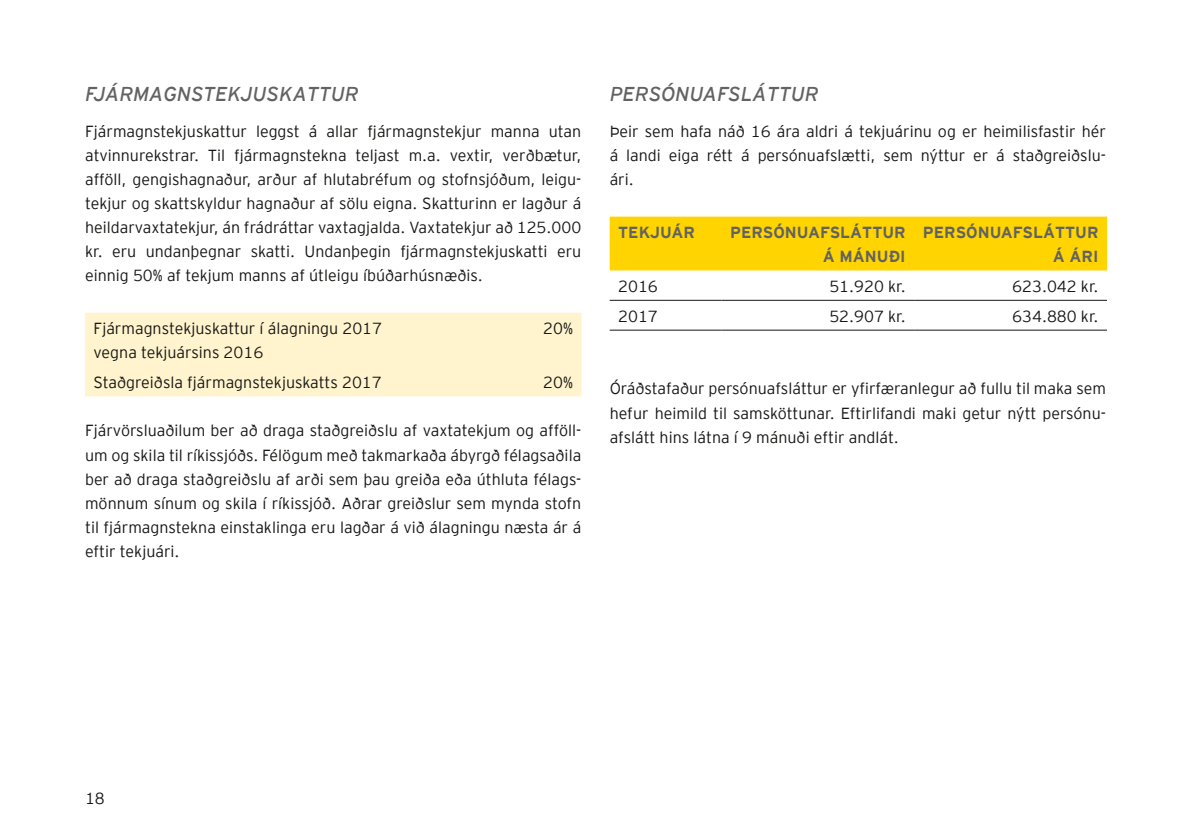
<style>
.page{position:relative;width:1191px;height:840px;background:#fff}
.page>*{position:absolute;margin:0;border:0;box-sizing:border-box;transform-origin:0 0}
.t1{font:italic 20px "EY Interstate";color:#626261}
.t2{font:300 16px/24px "EY Interstate";color:#181716;text-align:justify}
.t3{font:700 16px/24px "EY Interstate";color:#626261;text-align:right}
</style>
<div class="page">
<div style="left:85px;top:312px;width:496px;height:84px;background:#fff4ce"></div>
<div style="left:609px;top:216px;width:498px;height:54px;background:#ffd400"></div>
<hr style="left:609px;top:300px;width:112px;height:1px;background:#181716">
<hr style="left:721px;top:300px;width:193px;height:1px;background:#181716">
<hr style="left:914px;top:300px;width:193px;height:1px;background:#181716">
<hr style="left:609px;top:329px;width:112px;height:1px;background:#181716">
<hr style="left:721px;top:329px;width:193px;height:1px;background:#181716">
<hr style="left:914px;top:329px;width:193px;height:1px;background:#181716">
<p class="t1" style="left:85px;top:80px;width:275px">FJÁRMAGNSTEKJUSKATTUR</p>
<p class="t2" style="left:85px;top:118px;width:498px">Fjármagnstekjuskattur leggst á allar fjármagnstekjur manna utan atvinnurekstrar. Til fjármagnstekna teljast m.a. vextir, verðbætur, afföll, gengishagnaður, arður af hlutabréfum og stofnsjóðum, leigu&shy;tekjur og skattskyldur hagnaður af sölu eigna. Skatturinn er lagður á heildarvaxtatekjur, án frádráttar vaxtagjalda. Vaxtatekjur að 125.000 kr. eru undanþegnar skatti. Undanþegin fjármagnstekjuskatti eru einnig 50% af tekjum manns af útleigu íbúðarhúsnæðis.</p>
<p class="t2" style="left:94px;top:315px;width:290px">Fjármagnstekjuskattur í álagningu 2017 vegna tekjuársins 2016</p>
<p class="t2" style="left:543px;top:315px;width:31px">20%</p>
<p class="t2" style="left:94px;top:369px;width:290px">Staðgreiðsla fjármagnstekjuskatts 2017</p>
<p class="t2" style="left:543px;top:369px;width:31px">20%</p>
<p class="t2" style="left:85px;top:417px;width:498px">Fjárvörsluaðilum ber að draga staðgreiðslu af vaxtatekjum og afföll&shy;um og skila til ríkissjóðs. Félögum með takmarkaða ábyrgð félagsaðila ber að draga staðgreiðslu af arði sem þau greiða eða úthluta félags&shy;mönnum sínum og skila í ríkissjóð. Aðrar greiðslur sem mynda stofn til fjármagnstekna einstaklinga eru lagðar á við álagningu næsta ár á eftir tekjuári.</p>
<p class="t1" style="left:609px;top:80px;width:210px">PERSÓNUAFSLÁTTUR</p>
<p class="t2" style="left:609px;top:118px;width:498px">Þeir sem hafa náð 16 ára aldri á tekjuárinu og er heimilisfastir hér á landi eiga rétt á persónuafslætti, sem nýttur er á staðgreiðslu&shy;ári.</p>
<p class="t3" style="left:618px;top:219px;width:78px">TEKJUÁR</p>
<p class="t3" style="left:730px;top:219px;width:177px">PERSÓNUAFSLÁTTUR<br>Á MÁNUÐI</p>
<p class="t3" style="left:923px;top:219px;width:177px">PERSÓNUAFSLÁTTUR<br>Á ÁRI</p>
<p class="t2" style="left:618px;top:273px;width:41px">2016</p>
<p class="t2" style="left:829px;top:273px;width:78px">51.920 kr.</p>
<p class="t2" style="left:1012px;top:273px;width:88px">623.042 kr.</p>
<p class="t2" style="left:618px;top:303px;width:41px">2017</p>
<p class="t2" style="left:829px;top:303px;width:78px">52.907 kr.</p>
<p class="t2" style="left:1012px;top:303px;width:88px">634.880 kr.</p>
<p class="t2" style="left:609px;top:375px;width:498px">Óráðstafaður persónuafsláttur er yfirfæranlegur að fullu til maka sem hefur heimild til samsköttunar. Eftirlifandi maki getur nýtt persónu&shy;afslátt hins látna í 9 mánuði eftir andlát.</p>
<p class="t2" style="left:85px;top:784px;width:21px">18</p>
</div>
